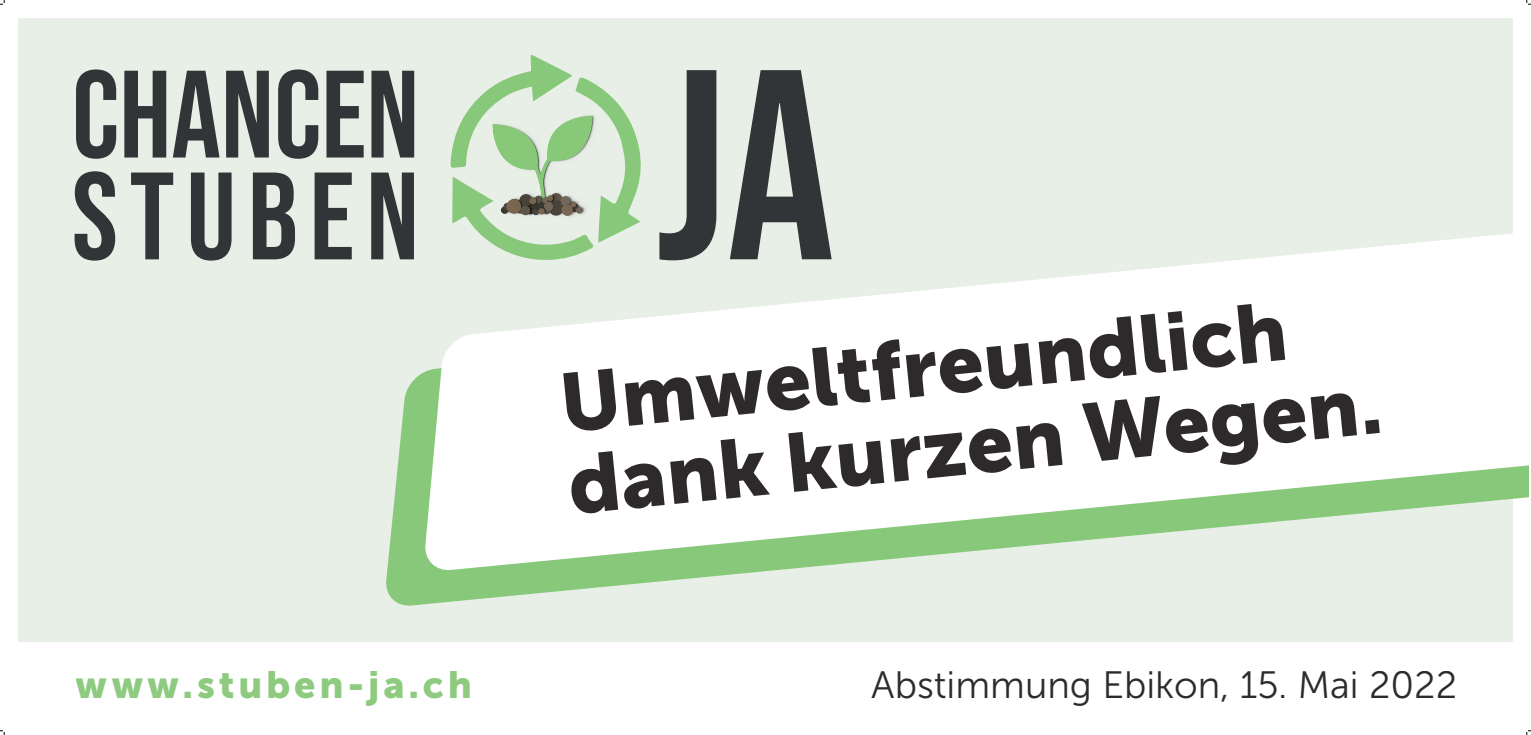
<style>
.page{position:relative;width:1531px;height:735px;background:#fff}
.page>*{position:absolute;margin:0;border:0;box-sizing:border-box;transform-origin:0 0}
.t1{font:123.88px/101.7px "Bebas Neue";color:#313538}
.t2{font:82.18px/82.3px "Museo Sans 900";color:#231f20}
.t3{font:38px "Museo Sans 300";color:#231f20}
.t4{font:38px "Museo Sans 900";letter-spacing:.1em;color:#88c87a}
.s1{font-size:269.9px}
</style>
<div class="page">
<div style="left:18px;top:18px;width:1494px;height:623px;background:#e8efe6"></div>
<svg style="left:386px;top:372px;width:1127px;height:234px"></svg>
<svg style="left:424px;top:226px;width:1104px;height:345px;fill:#fff"></svg>
<svg style="left:450px;top:55px;width:192px;height:205px"></svg>
<svg style="left:0;top:0;width:5px;height:5px"></svg>
<svg style="left:1526px;top:0;width:5px;height:5px"></svg>
<p class="t1" style="left:72px;top:62px;width:764px">CHANCEN<br>STUBEN <span class="s1">JA</span></p>
<p class="t2" style="left:555px;top:364px;width:819px;rotate:-6deg">Umweltfreundlich dank kurzen Wegen.</p>
<p class="t4" style="left:76px;top:663px;width:397px">www.stuben-ja.ch</p>
<p class="t3" style="left:871px;top:664px;width:587px">Abstimmung Ebikon, 15. Mai 2022</p>
</div>
